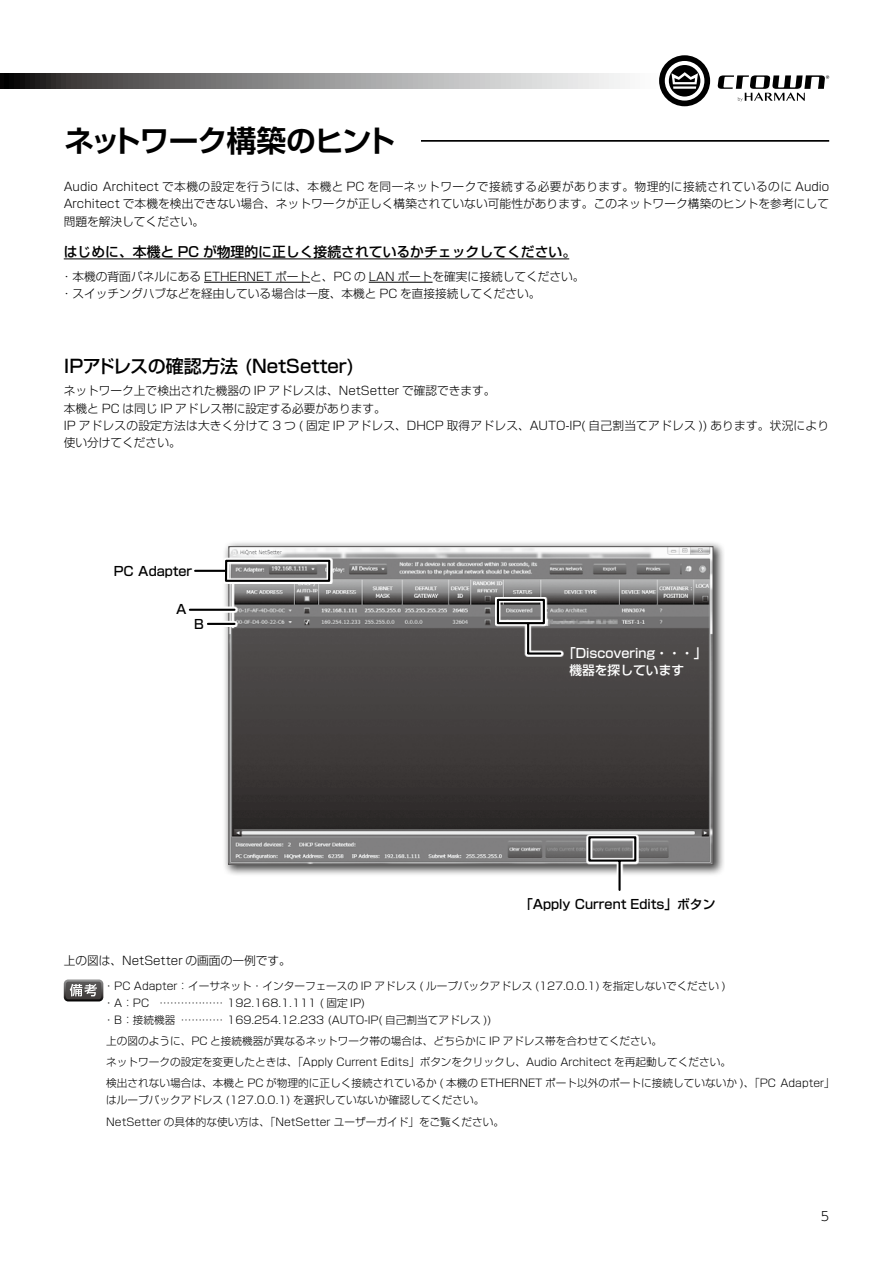
<style>
.page{position:relative;width:893px;height:1263px;background:#fff}
.page>*{position:absolute;margin:0;border:0;box-sizing:border-box;transform-origin:0 0}
.t1{font:700 29.7px "Shin Go Pro De";letter-spacing:-.04em;color:#000}
.t2{font:500 18px "Shin Go Pro";color:#000}
.t3{font:500 13.8px "Shin Go Pro";color:#000}
.t4{font:500 12.75px "Shin Go Pro";color:#000}
.t5{font:500 12.75px/17px "Shin Go Pro";color:#fff}
.t6{font:300 12.75px "UD Shin Go NT Pro";color:#000}
.t7{font:300 11.7px/17.4px "Shin Go Pro";color:#000}
.t8{font:300 10.65px/21.3px "Shin Go Pro";color:#000}
</style>
<div class="page">
<svg style="left:0;top:73px;width:625px;height:15px;background:#909090"></svg>
<svg style="left:717px;top:75px;width:112px;height:27px"></svg>
<svg style="left:659px;top:55px;width:51px;height:51px"></svg>
<hr style="left:421px;top:140px;width:408px;height:2px;background:#000">
<hr style="left:64px;top:259px;width:505px;height:1px;background:#000">
<hr style="left:204px;top:282px;width:106px;height:1px;background:#000">
<hr style="left:369px;top:282px;width:64px;height:1px;background:#000">
<div style="left:222px;top:540px;width:503px;height:337px;background:#000;opacity:.75"></div>
<img style="left:231px;top:548px;width:480px;height:314px">
<svg style="left:188px;top:607px;width:50px;height:6px"></svg>
<hr style="left:190px;top:609px;width:44px;height:2px;background:#000">
<svg style="left:207px;top:621px;width:31px;height:6px"></svg>
<hr style="left:208px;top:623px;width:26px;height:2px;background:#000">
<div style="left:192px;top:558px;width:140px;height:26px;background:#fff"></div>
<svg style="left:194px;top:559px;width:137px;height:23px"></svg>
<svg style="left:495px;top:597px;width:68px;height:60px"></svg>
<svg style="left:496px;top:598px;width:66px;height:58px;background:#716f70"></svg>
<svg style="left:586px;top:834px;width:52px;height:43px"></svg>
<svg style="left:587px;top:835px;width:50px;height:56px"></svg>
<svg style="left:64px;top:979px;width:39px;height:22px"></svg>
<h1 class="t1" style="left:64px;top:116px;width:333px">ネットワーク構築のヒント</h1>
<p class="t7" style="left:64px;top:177px;width:767px;text-align:justify">Audio Architect で本機の設定を行うには、本機と PC を同一ネットワークで接続する必要があります。物理的に接続されているのに Audio Architect で本機を検出できない場合、ネットワークが正しく構築されていない可能性があります。このネットワーク構築のヒントを参考にして問題を解決してください。</p>
<p class="t3" style="left:64px;top:240px;width:514px">はじめに、本機と PC が物理的に正しく接続されているかチェックしてください。</p>
<p class="t7" style="left:61px;top:266px;width:525px;line-height:17px">・本機の背面パネルにある ETHERNET ポートと、PC の LAN ポートを確実に接続してください。・スイッチングハブなどを経由している場合は一度、本機と PC を直接接続してください。</p>
<h2 class="t2" style="left:64px;top:351px;width:293px">IPアドレスの確認方法 (NetSetter)</h2>
<p class="t7" style="left:64px;top:381px;width:767px">ネットワーク上で検出された機器の IP アドレスは、NetSetter で確認できます。<br>本機と PC は同じ IP アドレス帯に設定する必要があります。<br>IP アドレスの設定方法は大きく分けて 3 つ ( 固定 IP アドレス、DHCP 取得アドレス、AUTO-IP( 自己割当てアドレス )) あります。状況により使い分けてください。</p>
<p class="t4" style="left:114px;top:560px;width:80px">PC Adapter</p>
<p class="t4" style="left:176px;top:598px;width:12px">A</p>
<p class="t4" style="left:194px;top:614px;width:11px">B</p>
<p class="t5" style="left:569px;top:643px;width:139px;text-indent:-6px">「Discovering・・・」機器を探しています</p>
<p class="t4" style="left:520px;top:894px;width:197px">「Apply Current Edits」ボタン</p>
<p class="t7" style="left:64px;top:950px;width:229px">上の図は、NetSetter の画面の一例です。</p>
<p class="t8" style="left:104px;top:976px;width:624px;line-height:17px">・PC Adapter：イーサネット・インターフェースの IP アドレス ( ループバックアドレス (127.0.0.1) を指定しないでください )・A：PC ……………… 192.168.1.111 ( 固定 IP)<br>・B：接続機器 ………… 169.254.12.233 (AUTO-IP( 自己割当てアドレス ))</p>
<p class="t8" style="left:106px;top:1029px;width:730px">上の図のように、PC と接続機器が異なるネットワーク帯の場合は、どちらかに IP アドレス帯を合わせてください。<br>ネットワークの設定を変更したときは、「Apply Current Edits」ボタンをクリックし、Audio Architect を再起動してください。<br>検出されない場合は、本機と PC が物理的に正しく接続されているか ( 本機の ETHERNET ポート以外のポートに接続していないか )、「PC Adapter」</p>
<p class="t8" style="left:106px;top:1088px;width:399px">はループバックアドレス (127.0.0.1) を選択していないか確認してください。<br>NetSetter の具体的な使い方は、「NetSetter ユーザーガイド」をご覧ください。</p>
<p class="t6" style="left:821px;top:1205px;width:10px">5</p>
</div>
